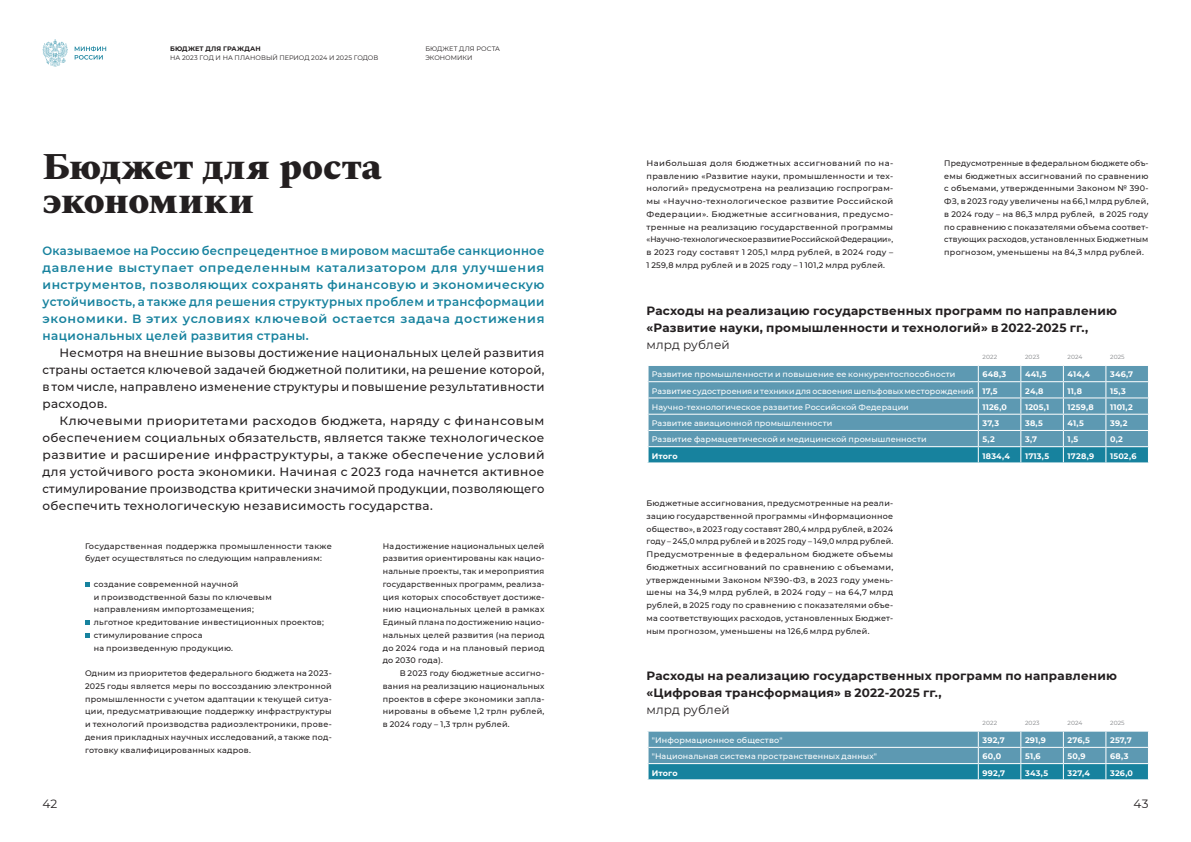
<style>
.page{position:relative;width:1191px;height:842px;background:#fff}
.page>*{position:absolute;margin:0;border:0;box-sizing:border-box;transform-origin:0 0}
.t1{font:800 38px/34px "Spectral";color:#231f20}
.Новый_текст{font:500 12px/17px "Montserrat";letter-spacing:.025em;color:#231f20;text-align:justify}
.Новый_текст-2{font:600 12px/17px "Montserrat";letter-spacing:.035em;color:#17829e;text-align:justify}
.TXT_Montserrat{font:700 12px/17px "Montserrat";letter-spacing:.02em;color:#231f20}
.t2{font:12px "Montserrat";color:#231f20}
.Новый_текст-3{font:500 8px/12.8px "Montserrat";letter-spacing:.035em;color:#231f20;text-align:justify}
.Новый_текст-4{font:500 8px/12.8px "Montserrat";letter-spacing:.035em;color:#231f20;text-align:justify;scale:1.05 1}
.TXT_Montserrat-2{font:500 8px "Montserrat";letter-spacing:.015em;color:#fff}
.Новый_текст-5{font:500 8px/12.8px "Montserrat";letter-spacing:.035em;color:#231f20;text-align:justify;scale:1.04 1}
.Новый_текст-6{font:500 8px/12.8px "Montserrat";letter-spacing:.035em;color:#231f20;text-align:justify;scale:.96 1}
.TXT_Montserrat-3{font:700 8px "Montserrat";letter-spacing:.02em;color:#fff}
.t3{font:6.5px/8.5px "Montserrat";letter-spacing:.005em;color:#231f20}
.t4{font:700 6.5px "Montserrat";letter-spacing:.015em;color:#231f20}
.TXT_Montserrat-4{font:6px "Montserrat";letter-spacing:.02em;color:#808285}
.s1{font-weight:400}
</style>
<div class="page">
<svg style="left:75px;top:46px;width:31px;height:14px"></svg>
<svg style="left:42px;top:39px;width:26px;height:28px"></svg>
<svg style="left:85px;top:582px;width:5px;height:5px"></svg>
<svg style="left:85px;top:621px;width:5px;height:4px"></svg>
<svg style="left:85px;top:633px;width:5px;height:5px"></svg>
<svg style="left:647px;top:365px;width:502px;height:98px;background:#5e9db4"></svg>
<svg style="left:647px;top:731px;width:502px;height:49px;background:#549ab1"></svg>
<p class="t4" style="left:170px;top:44px;width:92px">БЮДЖЕТ ДЛЯ ГРАЖДАН</p>
<p class="t3" style="left:170px;top:53px;width:210px">НА 2023 ГОД И НА ПЛАНОВЫЙ ПЕРИОД 2024 И 2025 ГОДОВ</p>
<p class="t1" style="left:43px;top:146px;width:341px">Бюджет для роста экономики</p>
<p class="t3" style="left:425px;top:44px;width:76px">БЮДЖЕТ ДЛЯ РОСТА<br>ЭКОНОМИКИ</p>
<p class="Новый_текст-2" style="left:43px;top:242px;width:503px">Оказываемое на Россию беспрецедентное в мировом масштабе санкционное давление выступает определенным катализатором для улучшения инструментов, позволяющих сохранять финансовую и экономическую устойчивость, а также для решения структурных проблем и трансформации экономики. В этих условиях ключевой остается задача достижения национальных целей развития страны.</p>
<p class="Новый_текст" style="left:43px;top:344px;width:503px;text-indent:17px">Несмотря на внешние вызовы достижение национальных целей развития страны остается ключевой задачей бюджетной политики, на решение которой, в том числе, направлено изменение структуры и повышение результативности расходов.</p>
<p class="Новый_текст" style="left:43px;top:412px;width:503px;text-indent:17px">Ключевыми приоритетами расходов бюджета, наряду с финансовым обеспечением социальных обязательств, является также технологическое развитие и расширение инфраструктуры, а также обеспечение условий для устойчивого роста экономики. Начиная с 2023 года начнется активное стимулирование производства критически значимой продукции, позволяющего обеспечить технологическую независимость государства.</p>
<p class="Новый_текст-3" style="left:85px;top:539px;width:248px">Государственная поддержка промышленности также будет осуществляться по следующим направлениям:</p>
<p class="Новый_текст-3" style="left:94px;top:577px;width:179px;text-align:left">создание современной научной<br>и производственной базы по ключевым направлениям импортозамещения;</p>
<p class="Новый_текст-3" style="left:94px;top:615px;width:232px">льготное кредитование инвестиционных проектов;</p>
<p class="Новый_текст-3" style="left:94px;top:628px;width:141px">стимулирование спроса<br>на произведенную продукцию.</p>
<p class="Новый_текст-3" style="left:85px;top:666px;width:248px">Одним из приоритетов федерального бюджета на 2023- 2025 годы является меры по воссозданию электронной промышленности с учетом адаптации к текущей ситуа&shy;ции, предусматривающие поддержку инфраструктуры и технологий производства радиоэлектроники, прове&shy;дения прикладных научных исследований, а также под&shy;готовку квалифицированных кадров.</p>
<p class="Новый_текст-3" style="left:383px;top:539px;width:163px">На достижение национальных целей развития ориентированы как нацио&shy;нальные проекты, так и мероприятия государственных программ, реализа&shy;ция которых способствует достиже&shy;нию национальных целей в рамках Единый плана по достижению нацио&shy;нальных целей развития (на период до 2024 года и на плановый период до 2030 года).</p>
<p class="Новый_текст-3" style="left:383px;top:666px;width:163px;text-indent:17px">В 2023 году бюджетные ассигно&shy;вания на реализацию национальных проектов в сфере экономики запла&shy;нированы в объеме 1,2 трлн рублей, в 2024 году – 1,3 трлн рублей.</p>
<p class="Новый_текст-4" style="left:646px;top:156px;width:236px">Наибольшая доля бюджетных ассигнований по на&shy;правлению «Развитие науки, промышленности и тех&shy;нологий» предусмотрена на реализацию госпрограм&shy;мы «Научно-технологическое развитие Российской Федерации». Бюджетные ассигнования, предусмо&shy;тренные на реализацию государственной программы «Научно-технологическое развитие Российской Федерации», в 2023 году составят 1 205,1 млрд рублей, в 2024 году – 1 259,8 млрд рублей и в 2025 году – 1 101,2 млрд рублей.</p>
<p class="Новый_текст-6" style="left:944px;top:156px;width:214px">Предусмотренные в федеральном бюджете объ&shy;емы бюджетных ассигнований по сравнению с объемами, утвержденными Законом № 390- ФЗ, в 2023 году увеличены на 66,1 млрд рублей, в 2024 году – на 86,3 млрд рублей, в 2025 году по сравнению с показателями объема соответ&shy;ствующих расходов, установленных Бюджетным прогнозом, уменьшены на 84,3 млрд рублей.</p>
<p class="TXT_Montserrat" style="left:646px;top:301px;width:472px">Расходы на реализацию государственных программ по направлению «Развитие науки, промышленности и технологий» в 2022-2025 гг., <span class="s1">млрд рублей</span></p>
<p class="TXT_Montserrat-4" style="left:982px;top:353px;width:16px">2022</p>
<p class="TXT_Montserrat-4" style="left:1025px;top:353px;width:16px">2023</p>
<p class="TXT_Montserrat-4" style="left:1067px;top:353px;width:16px">2024</p>
<p class="TXT_Montserrat-4" style="left:1110px;top:353px;width:16px">2025</p>
<p class="TXT_Montserrat-2" style="left:652px;top:369px;width:305px">Развитие промышленности и повышение ее конкурентоспособности</p>
<p class="TXT_Montserrat-3" style="left:982px;top:369px;width:25px">648,3</p>
<p class="TXT_Montserrat-3" style="left:1025px;top:369px;width:23px">441,5</p>
<p class="TXT_Montserrat-3" style="left:1067px;top:369px;width:24px">414,4</p>
<p class="TXT_Montserrat-3" style="left:1110px;top:369px;width:24px">346,7</p>
<p class="TXT_Montserrat-2" style="left:652px;top:385px;width:324px">Развитие судостроения и техники для освоения шельфовых месторождений</p>
<p class="TXT_Montserrat-3" style="left:982px;top:385px;width:17px">17,5</p>
<p class="TXT_Montserrat-3" style="left:1025px;top:385px;width:20px">24,8</p>
<p class="TXT_Montserrat-3" style="left:1067px;top:385px;width:16px">11,8</p>
<p class="TXT_Montserrat-3" style="left:1110px;top:385px;width:17px">15,3</p>
<p class="TXT_Montserrat-2" style="left:652px;top:401px;width:258px">Научно-технологическое развитие Российской Федерации</p>
<p class="TXT_Montserrat-3" style="left:982px;top:401px;width:26px">1126,0</p>
<p class="TXT_Montserrat-3" style="left:1025px;top:401px;width:26px">1205,1</p>
<p class="TXT_Montserrat-3" style="left:1067px;top:401px;width:28px">1259,8</p>
<p class="TXT_Montserrat-3" style="left:1110px;top:401px;width:24px">1101,2</p>
<p class="TXT_Montserrat-2" style="left:652px;top:418px;width:182px">Развитие авиационной промышленности</p>
<p class="TXT_Montserrat-3" style="left:982px;top:418px;width:18px">37,3</p>
<p class="TXT_Montserrat-3" style="left:1025px;top:418px;width:19px">38,5</p>
<p class="TXT_Montserrat-3" style="left:1067px;top:418px;width:18px">41,5</p>
<p class="TXT_Montserrat-3" style="left:1110px;top:418px;width:19px">39,2</p>
<p class="TXT_Montserrat-2" style="left:652px;top:434px;width:276px">Развитие фармацевтической и медицинской промышленности</p>
<p class="TXT_Montserrat-3" style="left:982px;top:434px;width:14px">5,2</p>
<p class="TXT_Montserrat-3" style="left:1025px;top:434px;width:13px">3,7</p>
<p class="TXT_Montserrat-3" style="left:1067px;top:434px;width:12px">1,5</p>
<p class="TXT_Montserrat-3" style="left:1110px;top:434px;width:14px">0,2</p>
<p class="TXT_Montserrat-3" style="left:652px;top:450px;width:27px">Итого</p>
<p class="TXT_Montserrat-3" style="left:982px;top:450px;width:29px">1834,4</p>
<p class="TXT_Montserrat-3" style="left:1025px;top:450px;width:26px">1713,5</p>
<p class="TXT_Montserrat-3" style="left:1067px;top:450px;width:28px">1728,9</p>
<p class="TXT_Montserrat-3" style="left:1110px;top:450px;width:28px">1502,6</p>
<p class="Новый_текст-3" style="left:646px;top:496px;width:248px">Бюджетные ассигнования, предусмотренные на реали&shy;зацию государственной программы «Информационное общество», в 2023 году составят 280,4 млрд рублей, в 2024 году – 245,0 млрд рублей и в 2025 году – 149,0 млрд рублей.</p>
<p class="Новый_текст-5" style="left:646px;top:547px;width:239px">Предусмотренные в федеральном бюджете объемы бюджетных ассигнований по сравнению с объемами, утвержденными Законом №390-ФЗ, в 2023 году умень&shy;шены на 34,9 млрд рублей, в 2024 году – на 64,7 млрд рублей, в 2025 году по сравнению с показателями объе&shy;ма соответствующих расходов, установленных Бюджет&shy;ным прогнозом, уменьшены на 126,6 млрд рублей.</p>
<p class="TXT_Montserrat" style="left:646px;top:667px;width:472px">Расходы на реализацию государственных программ по направлению «Цифровая трансформация» в 2022-2025 гг.,<br><span class="s1">млрд рублей</span></p>
<p class="TXT_Montserrat-4" style="left:982px;top:719px;width:16px">2022</p>
<p class="TXT_Montserrat-4" style="left:1025px;top:719px;width:16px">2023</p>
<p class="TXT_Montserrat-4" style="left:1067px;top:719px;width:16px">2024</p>
<p class="TXT_Montserrat-4" style="left:1110px;top:719px;width:16px">2025</p>
<p class="TXT_Montserrat-2" style="left:652px;top:735px;width:132px">"Информационное общество"</p>
<p class="TXT_Montserrat-3" style="left:982px;top:734px;width:24px">392,7</p>
<p class="TXT_Montserrat-3" style="left:1025px;top:734px;width:22px">291,9</p>
<p class="TXT_Montserrat-3" style="left:1067px;top:734px;width:24px">276,5</p>
<p class="TXT_Montserrat-3" style="left:1110px;top:734px;width:23px">257,7</p>
<p class="TXT_Montserrat-2" style="left:652px;top:751px;width:227px">"Национальная система пространственных данных"</p>
<p class="TXT_Montserrat-3" style="left:982px;top:751px;width:20px">60,0</p>
<p class="TXT_Montserrat-3" style="left:1025px;top:751px;width:17px">51,6</p>
<p class="TXT_Montserrat-3" style="left:1067px;top:751px;width:19px">50,9</p>
<p class="TXT_Montserrat-3" style="left:1110px;top:751px;width:20px">68,3</p>
<p class="TXT_Montserrat-3" style="left:652px;top:767px;width:27px">Итого</p>
<p class="TXT_Montserrat-3" style="left:982px;top:767px;width:24px">992,7</p>
<p class="TXT_Montserrat-3" style="left:1025px;top:767px;width:25px">343,5</p>
<p class="TXT_Montserrat-3" style="left:1067px;top:767px;width:24px">327,4</p>
<p class="TXT_Montserrat-3" style="left:1110px;top:767px;width:24px">326,0</p>
<h2 class="t2" style="left:43px;top:795px;width:16px">42</h2>
<h2 class="t2" style="left:1133px;top:795px;width:17px">43</h2>
</div>
